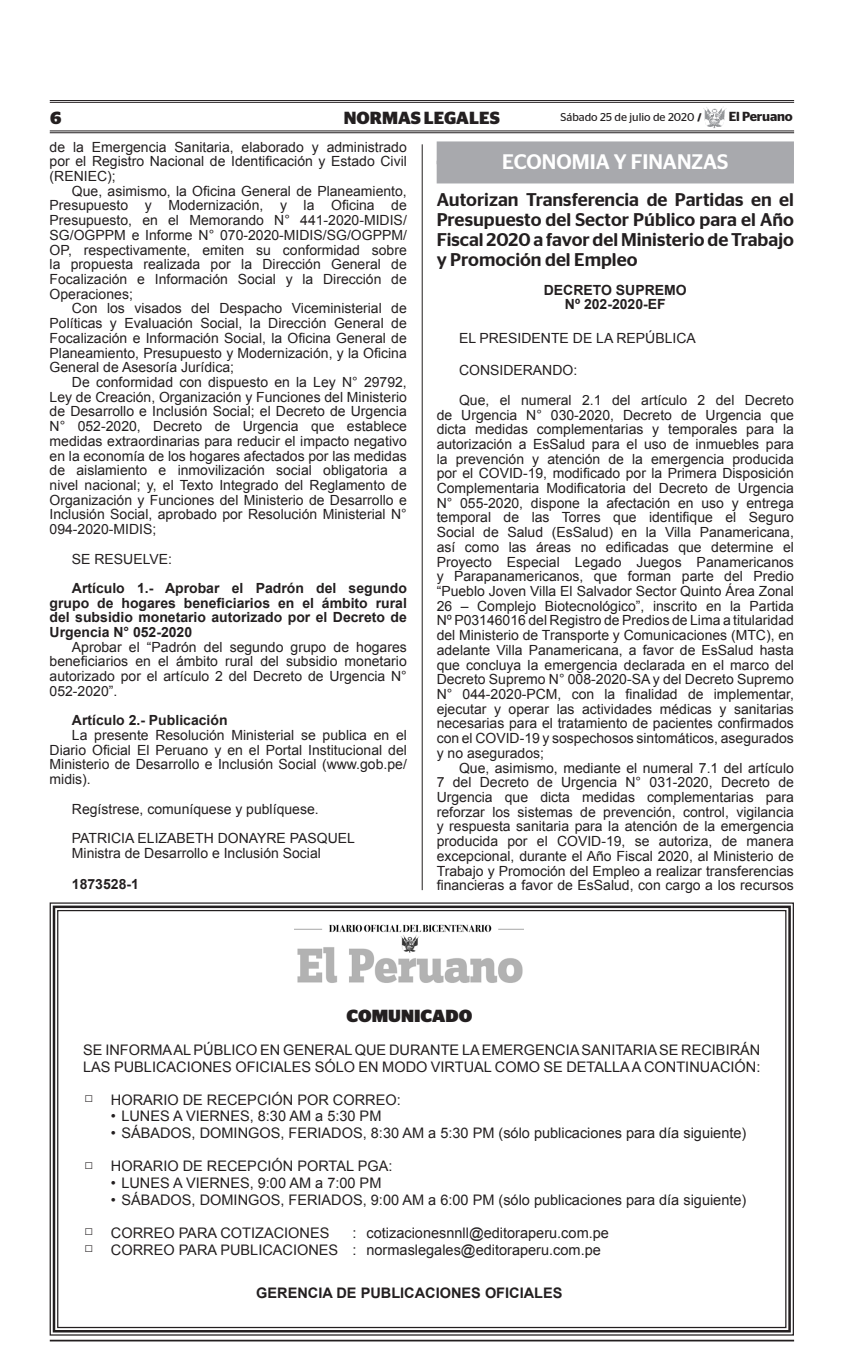
<style>
.page{position:relative;width:856px;height:1365px;background:#fff}
.page>*{position:absolute;margin:0;border:0;box-sizing:border-box;transform-origin:0 0}
.t1{font:500 21px "Stag Sans";color:#fff}
.t2{font:500 18.38px/20.1px "Stag Sans";color:#231f20;text-align:justify}
.t3{font:700 17.5px "Stag Sans";color:#231f20}
.t4{font:900 17.5px "Stag Sans";color:#231f20}
.t5{font:14.53px/16.6px "Arial";color:#231f20}
.t6{font:700 14.53px "Arial";color:#231f20}
.t7{font:14px/14.7px "Arial";color:#231f20;text-align:justify}
.t8{font:700 14px/14.7px "Arial";color:#231f20;text-align:justify}
.t9{font:600 13.12px "Stag Sans";letter-spacing:-.015em;color:#231f20}
.t10{font:11.38px "Stag Sans";color:#231f20}
.s1{font-weight:700;font-size:10.5px}
</style>
<div class="page">
<hr style="left:50px;top:100px;width:744px;height:1px;background:#231f20">
<hr style="left:50px;top:102px;width:744px;height:1px;background:#231f20">
<hr style="left:50px;top:131px;width:744px;height:1px;background:#231f20">
<hr style="left:50px;top:132px;width:744px;height:1px;background:#231f20">
<hr style="left:50px;top:1339px;width:744px;height:2px;background:#231f20">
<img style="left:704px;top:107px;width:22px;height:15px">
<svg style="left:705px;top:122px;width:17px;height:6px"></svg>
<hr style="left:422px;top:144px;width:1px;height:746px;background:#231f20">
<div style="left:437px;top:141px;width:357px;height:23px;background:#a8a9ad"></div>
<div style="left:437px;top:161px;width:357px;height:22px;background:#a8a9ad"></div>
<svg style="left:49px;top:902px;width:745px;height:433px"></svg>
<div style="left:53px;top:905px;width:738px;height:427px;border:3px solid #231f20"></div>
<p class="t3" style="left:50px;top:107px;width:13px">6</p>
<p class="t3" style="left:344px;top:107px;width:157px">NORMAS LEGALES</p>
<p class="t10" style="left:560px;top:110px;width:143px">Sábado 25 de julio de 2020 <span class="s1">/</span></p>
<p class="t9" style="left:729px;top:109px;width:65px">El Peruano</p>
<p class="t7" style="left:50px;top:139px;width:359px">de la Emergencia Sanitaria, elaborado y administrado por el Registro Nacional de Identificación y Estado Civil (RENIEC);</p>
<p class="t7" style="left:50px;top:184px;width:359px;text-indent:22px">Que, asimismo, la Oficina General de Planeamiento, Presupuesto y Modernización, y la Oficina de Presupuesto, en el Memorando N° 441-2020-MIDIS/ SG/OGPPM e Informe N° 070-2020-MIDIS/SG/OGPPM/ OP, respectivamente, emiten su conformidad sobre la propuesta realizada por la Dirección General de Focalización e Información Social y la Dirección de Operaciones;</p>
<p class="t7" style="left:50px;top:301px;width:359px;text-indent:22px">Con los visados del Despacho Viceministerial de Políticas y Evaluación Social, la Dirección General de Focalización e Información Social, la Oficina General de Planeamiento, Presupuesto y Modernización, y la Oficina General de Asesoría Jurídica;</p>
<p class="t7" style="left:50px;top:375px;width:359px;text-indent:22px">De conformidad con dispuesto en la Ley N° 29792, Ley de Creación, Organización y Funciones del Ministerio de Desarrollo e Inclusión Social; el Decreto de Urgencia N° 052-2020, Decreto de Urgencia que establece medidas extraordinarias para reducir el impacto negativo en la economía de los hogares afectados por las medidas de aislamiento e inmovilización social obligatoria a nivel nacional; y, el Texto Integrado del Reglamento de Organización y Funciones del Ministerio de Desarrollo e Inclusión Social, aprobado por Resolución Ministerial N° 094-2020-MIDIS;</p>
<p class="t7" style="left:72px;top:551px;width:102px">SE RESUELVE:</p>
<p class="t8" style="left:50px;top:581px;width:359px;text-indent:22px">Artículo 1.- Aprobar el Padrón del segundo grupo de hogares beneficiarios en el ámbito rural del subsidio monetario autorizado por el Decreto de Urgencia N° 052-2020</p>
<p class="t7" style="left:50px;top:639px;width:359px;text-indent:22px">Aprobar el “Padrón del segundo grupo de hogares beneficiarios en el ámbito rural del subsidio monetario autorizado por el artículo 2 del Decreto de Urgencia N° 052-2020”.</p>
<p class="t8" style="left:72px;top:713px;width:157px">Artículo 2.- Publicación</p>
<p class="t7" style="left:50px;top:727px;width:359px;text-indent:22px">La presente Resolución Ministerial se publica en el Diario Oficial El Peruano y en el Portal Institucional del Ministerio de Desarrollo e Inclusión Social (www.gob.pe/ midis).</p>
<p class="t7" style="left:72px;top:794px;width:284px;line-height:29.4px">Regístrese, comuníquese y publíquese.<br>PATRICIA ELIZABETH DONAYRE PASQUEL</p>
<p class="t7" style="left:72px;top:845px;width:250px">Ministra de Desarrollo e Inclusión Social</p>
<p class="t8" style="left:72px;top:877px;width:68px">1873528-1</p>
<h1 class="t1" style="left:502px;top:150px;width:228px">ECONOMIA Y FINANZAS</h1>
<h2 class="t2" style="left:437px;top:189px;width:359px">Autorizan Transferencia de Partidas en el Presupuesto del Sector Público para el Año Fiscal 2020 a favor del Ministerio de Trabajo y Promoción del Empleo</h2>
<p class="t8" style="left:544px;top:284px;width:144px;line-height:14px;text-align:center">DECRETO SUPREMO<br>Nº 202-2020-EF</p>
<p class="t7" style="left:459px;top:331px;width:238px">EL PRESIDENTE DE LA REPÚBLICA</p>
<p class="t7" style="left:459px;top:356px;width:336px;line-height:29.4px">CONSIDERANDO:<br>Que, el numeral 2.1 del artículo 2 del Decreto</p>
<p class="t7" style="left:437px;top:407px;width:359px">de Urgencia N° 030-2020, Decreto de Urgencia que dicta medidas complementarias y temporales para la autorización a EsSalud para el uso de inmuebles para la prevención y atención de la emergencia producida por el COVID-19, modificado por la Primera Disposición Complementaria Modificatoria del Decreto de Urgencia N° 055-2020, dispone la afectación en uso y entrega temporal de las Torres que identifique el Seguro Social de Salud (EsSalud) en la Villa Panamericana, así como las áreas no edificadas que determine el Proyecto Especial Legado Juegos Panamericanos y Parapanamericanos, que forman parte del Predio “Pueblo Joven Villa El Salvador Sector Quinto Área Zonal 26 – Complejo Biotecnológico”, inscrito en la Partida Nº P03146016 del Registro de Predios de Lima a titularidad del Ministerio de Transporte y Comunicaciones (MTC), en adelante Villa Panamericana, a favor de EsSalud hasta que concluya la emergencia declarada en el marco del Decreto Supremo N° 008-2020-SA y del Decreto Supremo N° 044-2020-PCM, con la finalidad de implementar, ejecutar y operar las actividades médicas y sanitarias necesarias para el tratamiento de pacientes confirmados con el COVID-19 y sospechosos sintomáticos, asegurados y no asegurados;</p>
<p class="t7" style="left:437px;top:760px;width:359px;text-indent:22px">Que, asimismo, mediante el numeral 7.1 del artículo 7 del Decreto de Urgencia N° 031-2020, Decreto de Urgencia que dicta medidas complementarias para reforzar los sistemas de prevención, control, vigilancia y respuesta sanitaria para la atención de la emergencia producida por el COVID-19, se autoriza, de manera excepcional, durante el Año Fiscal 2020, al Ministerio de Trabajo y Promoción del Empleo a realizar transferencias financieras a favor de EsSalud, con cargo a los recursos</p>
<p class="t4" style="left:346px;top:1005px;width:127px">COMUNICADO</p>
<p class="t5" style="left:83px;top:1041px;width:678px">SE INFORMA AL PÚBLICO EN GENERAL QUE DURANTE LA EMERGENCIA SANITARIA SE RECIBIRÁN<br>LAS PUBLICACIONES OFICIALES SÓLO EN MODO VIRTUAL COMO SE DETALLA A CONTINUACIÓN:</p>
<p class="t5" style="left:85px;top:1091px;width:317px">□ HORARIO DE RECEPCIÓN POR CORREO:</p>
<p class="t5" style="left:111px;top:1107px;width:272px">• LUNES A VIERNES, 8:30 AM a 5:30 PM</p>
<p class="t5" style="left:111px;top:1124px;width:637px">• SÁBADOS, DOMINGOS, FERIADOS, 8:30 AM a 5:30 PM (sólo publicaciones para día siguiente)</p>
<p class="t5" style="left:85px;top:1157px;width:309px">□ HORARIO DE RECEPCIÓN PORTAL PGA:</p>
<p class="t5" style="left:111px;top:1174px;width:272px">• LUNES A VIERNES, 9:00 AM a 7:00 PM</p>
<p class="t5" style="left:111px;top:1191px;width:637px">• SÁBADOS, DOMINGOS, FERIADOS, 9:00 AM a 6:00 PM (sólo publicaciones para día siguiente)</p>
<p class="t5" style="left:85px;top:1224px;width:246px">□ CORREO PARA COTIZACIONES</p>
<p class="t5" style="left:352px;top:1224px;width:258px">: cotizacionesnnll@editoraperu.com.pe</p>
<p class="t5" style="left:85px;top:1240px;width:518px">□ CORREO PARA PUBLICACIONES : normaslegales@editoraperu.com.pe</p>
<p class="t6" style="left:256px;top:1283px;width:308px">GERENCIA DE PUBLICACIONES OFICIALES</p>
</div>
